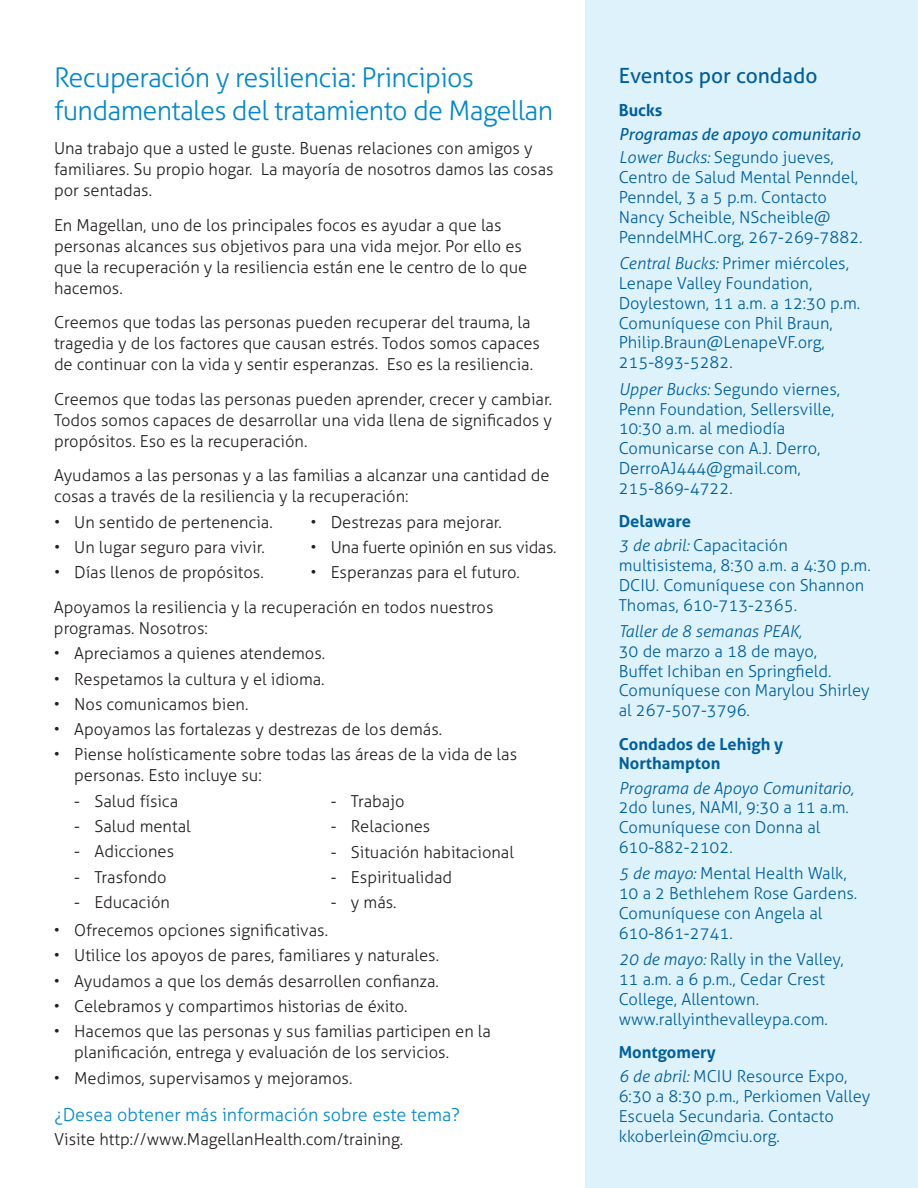
<style>
.page{position:relative;width:918px;height:1188px;background:#fff}
.page>*{position:absolute;margin:0;border:0;box-sizing:border-box;transform-origin:0 0}
.t1{font:300 27px/32.4px "Aller";letter-spacing:-.025em;color:#0088ce}
.t2{font:21px "Aller";color:#005f9f}
.t3{font:300 18px "Aller";color:#0088ce}
.t4{font:300 16.5px/21px "Aller";color:#231f20}
.t5{font:300 16.5px/19.8px "Aller";color:#005f9f}
.t6{font:italic 16.5px/23.1px "Aller";color:#005f9f}
.t7{font:italic 300 16.5px "Aller";color:#005f9f}
.t8{font:700 16.5px/19.8px "Aller";color:#005f9f}
.t9{font:300 16.5px "Aller";letter-spacing:-.02em;color:#231f20}
.s1{font-weight:300}
.s2{font-weight:300;font-style:normal}
.s3{font-style:italic}
.s4{font-weight:700}
</style>
<div class="page">
<div style="left:585px;top:0;width:333px;height:1188px;background:#def2fb"></div>
<h1 class="t1" style="left:54px;top:62px;width:501px">Recuperación y resiliencia: Principios fundamentales del tratamiento de Magellan</h1>
<p class="t4" style="left:54px;top:138px;width:501px">Una trabajo que a usted le guste. Buenas relaciones con amigos y familiares. Su propio hogar. La mayoría de nosotros damos las cosas por sentadas.</p>
<p class="t4" style="left:54px;top:214px;width:475px">En Magellan, uno de los principales focos es ayudar a que las personas alcances sus objetivos para una vida mejor. Por ello es que la recuperación y la resiliencia están ene le centro de lo que hacemos.</p>
<p class="t4" style="left:54px;top:312px;width:488px">Creemos que todas las personas pueden recuperar del trauma, la tragedia y de los factores que causan estrés. Todos somos capaces de continuar con la vida y sentir esperanzas. Eso es la resiliencia.</p>
<p class="t4" style="left:54px;top:389px;width:500px;text-align:justify">Creemos que todas las personas pueden aprender, crecer y cambiar.<br>Todos somos capaces de desarrollar una vida llena de significados y propósitos. Eso es la recuperación.</p>
<p class="t4" style="left:54px;top:465px;width:497px">Ayudamos a las personas y a las familias a alcanzar una cantidad de cosas a través de la resiliencia y la recuperación:</p>
<p class="t4" style="left:54px;top:511px;width:220px">• Un sentido de pertenencia.</p>
<p class="t4" style="left:54px;top:537px;width:212px">• Un lugar seguro para vivir.</p>
<p class="t4" style="left:54px;top:562px;width:211px">• Días llenos de propósitos.</p>
<p class="t4" style="left:310px;top:511px;width:193px">• Destrezas para mejorar.</p>
<p class="t9" style="left:310px;top:537px;width:248px">• Una fuerte opinión en sus vidas.</p>
<p class="t4" style="left:54px;top:555px;width:467px;line-height:34.5px;text-indent:257px">• Esperanzas para el futuro.<br>Apoyamos la resiliencia y la recuperación en todos nuestros</p>
<p class="t4" style="left:54px;top:618px;width:155px">programas. Nosotros:</p>
<p class="t4" style="left:54px;top:643px;width:273px">• Apreciamos a quienes atendemos.</p>
<p class="t4" style="left:54px;top:668px;width:272px">• Respetamos la cultura y el idioma.</p>
<p class="t4" style="left:54px;top:694px;width:196px">• Nos comunicamos bien.</p>
<p class="t4" style="left:54px;top:719px;width:390px">• Apoyamos las fortalezas y destrezas de los demás.</p>
<p class="t4" style="left:74px;top:744px;width:444px;text-indent:-20px">• Piense holísticamente sobre todas las áreas de la vida de las personas. Esto incluye su:</p>
<p class="t4" style="left:74px;top:790px;width:106px">- Salud física</p>
<p class="t4" style="left:74px;top:816px;width:118px">- Salud mental</p>
<p class="t4" style="left:74px;top:841px;width:101px">- Adicciones</p>
<p class="t4" style="left:74px;top:866px;width:94px">- Trasfondo</p>
<p class="t4" style="left:74px;top:892px;width:97px">- Educación</p>
<p class="t4" style="left:331px;top:791px;width:75px">- Trabajo</p>
<p class="t4" style="left:331px;top:816px;width:101px">- Relaciones</p>
<p class="t4" style="left:331px;top:841px;width:185px">- Situación habitacional</p>
<p class="t4" style="left:331px;top:867px;width:123px">- Espiritualidad</p>
<p class="t4" style="left:331px;top:892px;width:67px">- y más.</p>
<p class="t4" style="left:54px;top:920px;width:276px">• Ofrecemos opciones significativas.</p>
<p class="t4" style="left:54px;top:945px;width:387px">• Utilice los apoyos de pares, familiares y naturales.</p>
<p class="t4" style="left:54px;top:970px;width:386px">• Ayudamos a que los demás desarrollen confianza.</p>
<p class="t4" style="left:54px;top:996px;width:355px">• Celebramos y compartimos historias de éxito.</p>
<p class="t4" style="left:74px;top:1021px;width:418px;text-indent:-20px">• Hacemos que las personas y sus familias participen en la planificación, entrega y evaluación de los servicios.</p>
<p class="t4" style="left:54px;top:1067px;width:300px">• Medimos, supervisamos y mejoramos.</p>
<p class="t3" style="left:54px;top:1104px;width:407px">¿Desea obtener más información sobre este tema?</p>
<p class="t4" style="left:54px;top:1129px;width:351px">Visite http://www.MagellanHealth.com/training.</p>
<p class="t2" style="left:619px;top:63px;width:200px">Eventos por condado</p>
<p class="t8" style="left:619px;top:100px;width:45px">Bucks</p>
<p class="t6" style="left:619px;top:123px;width:243px">Programas de apoyo comunitario<br><span class="s1">Lower Bucks:</span> <span class="s2">Segundo jueves,</span></p>
<p class="t5" style="left:619px;top:168px;width:245px">Centro de Salud Mental Penndel,<br>Penndel, 3 a 5 p.m. Contacto<br>Nancy Scheible, NScheible@<br>PenndelMHC.org, 267-269-7882.</p>
<p class="t5" style="left:619px;top:253px;width:243px"><span class="s3">Central Bucks:</span> Primer miércoles,<br>Lenape Valley Foundation,<br>Doylestown, 11 a.m. a 12:30 p.m.<br>Comuníquese con Phil Braun,<br>Philip.Braun@LenapeVF.org,<br>215-893-5282.</p>
<p class="t5" style="left:619px;top:379px;width:223px"><span class="s3">Upper Bucks:</span> Segundo viernes,<br>Penn Foundation, Sellersville,<br>10:30 a.m. al mediodía<br>Comunicarse con A.J. Derro,<br>DerroAJ444@gmail.com,<br>215-869-4722.</p>
<p class="t5" style="left:619px;top:509px;width:171px;line-height:24.2px"><span class="s4">Delaware<br></span><span class="s3">3 de abril:</span> Capacitación</p>
<p class="t5" style="left:619px;top:555px;width:254px">multisistema, 8:30 a.m. a 4:30 p.m.<br>DCIU. Comuníquese con Shannon<br>Thomas, 610-713-2365.</p>
<p class="t7" style="left:619px;top:621px;width:185px">Taller de 8 semanas PEAK,</p>
<p class="t5" style="left:619px;top:641px;width:252px">30 de marzo a 18 de mayo,<br>Buffet Ichiban en Springfield.<br>Comuníquese con Marylou Shirley al 267-507-3796.</p>
<p class="t8" style="left:619px;top:734px;width:166px">Condados de Lehigh y<br>Northampton</p>
<p class="t7" style="left:619px;top:778px;width:237px">Programa de Apoyo Comunitario,</p>
<p class="t5" style="left:619px;top:798px;width:232px">2do lunes, NAMI, 9:30 a 11 a.m.<br>Comuníquese con Donna al<br>610-882-2102.</p>
<p class="t5" style="left:619px;top:864px;width:240px"><span class="s3">5 de mayo:</span> Mental Health Walk,<br>10 a 2 Bethlehem Rose Gardens.<br>Comuníquese con Angela al<br>610-861-2741.</p>
<p class="t5" style="left:619px;top:950px;width:227px"><span class="s3">20 de mayo:</span> Rally in the Valley,<br>11 a.m. a 6 p.m., Cedar Crest<br>College, Allentown. www.rallyinthevalleypa.com.</p>
<p class="t5" style="left:619px;top:1040px;width:230px;line-height:24.2px"><span class="s4">Montgomery<br></span><span class="s3">6 de abril:</span> MCIU Resource Expo,</p>
<p class="t5" style="left:619px;top:1086px;width:253px">6:30 a 8:30 p.m., Perkiomen Valley<br>Escuela Secundaria. Contacto kkoberlein@mciu.org.</p>
</div>
